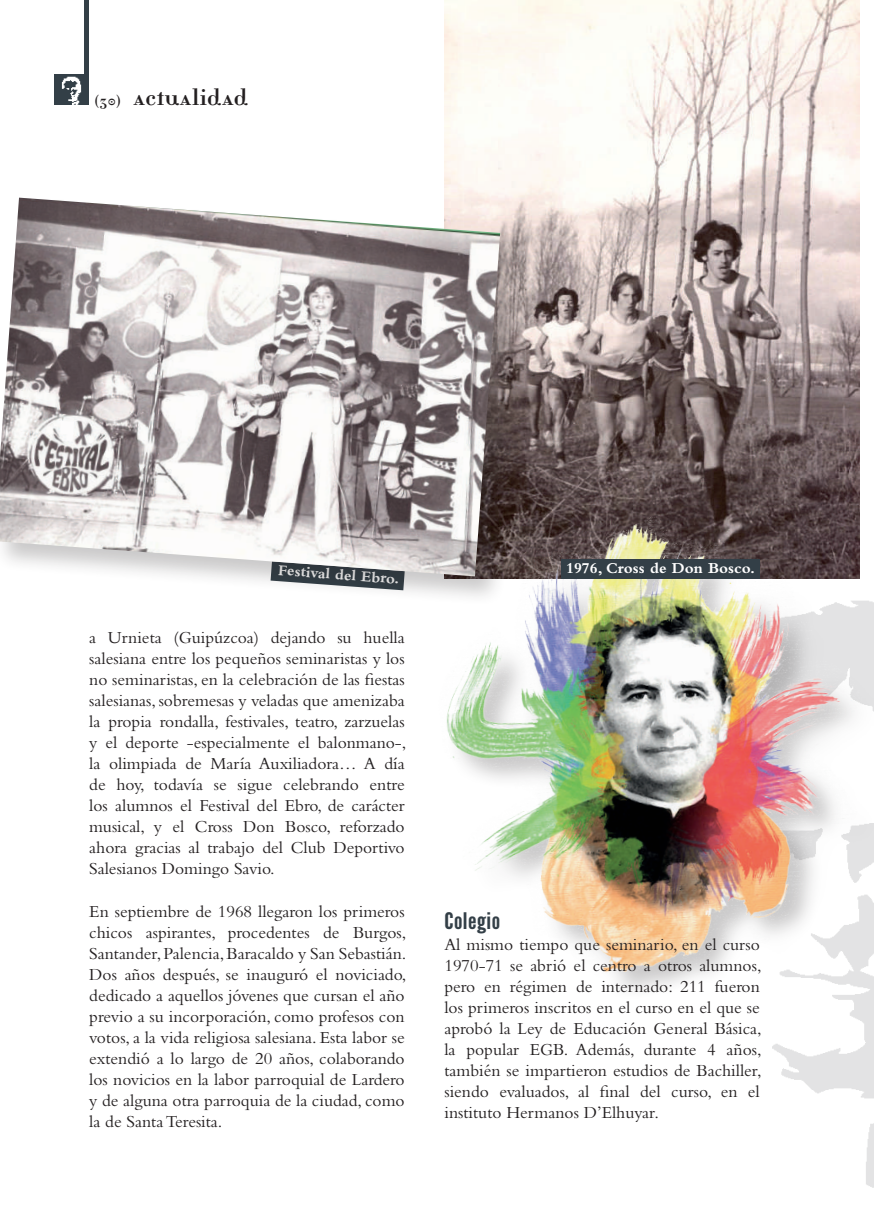
<style>
.page{position:relative;width:874px;height:1221px;background:#fff}
.page>*{position:absolute;margin:0;border:0;box-sizing:border-box;transform-origin:0 0}
.t1{font:24.5px "Katrina";color:#231f20}
.t2{font:22.75px "League Gothic";letter-spacing:.02em;color:#333f47;scale:1.15 1}
.t3{font:17.5px/21px "Bembo Std";color:#231f20;text-align:justify}
.t4{font:700 15.75px "Bembo Std";color:#fff}
.s1{font-size:15.75px}
</style>
<div class="page">
<img style="left:772px;top:1001px;width:101px;height:187px">
<img style="left:444px;top:0;width:414px;height:499px">
<div style="left:0;top:195px;width:530px;height:411px;background:#231f20;opacity:.24"></div>
<img style="left:0;top:198px;width:500px;height:378px">
<div style="left:84px;top:0;width:5px;height:105px;background:#333f47"></div>
<div style="left:54px;top:75px;width:30px;height:30px;background:#333f47"></div>
<img style="left:62px;top:76px;width:19px;height:29px">
<div style="left:442px;top:519px;width:431px;height:482px;background:#231f20;opacity:.24"></div>
<img style="left:424px;top:499px;width:449px;height:485px">
<div style="left:560px;top:559px;width:199px;height:20px;background:#333f47"></div>
<h1 class="t1" style="left:95px;top:83px;width:155px"><span class="s1">(30)</span> actualidad</h1>
<p class="t4" style="left:279px;top:561px;width:123px;rotate:4deg">Festival del Ebro.</p>
<p class="t4" style="left:566px;top:559px;width:190px">1976, Cross de Don Bosco.</p>
<p class="t3" style="left:89px;top:627px;width:318px">a Urnieta (Guipúzcoa) dejando su huella salesiana entre los pequeños seminaristas y los no seminaristas, en la celebración de las fiestas salesianas, sobremesas y veladas que amenizaba la propia rondalla, festivales, teatro, zarzuelas y el deporte -especialmente el balonmano-, la olimpiada de María Auxiliadora… A día de hoy, todavía se sigue celebrando entre los alumnos el Festival del Ebro, de carácter musical, y el Cross Don Bosco, reforzado ahora gracias al trabajo del Club Deportivo Salesianos Domingo Savio.</p>
<p class="t3" style="left:89px;top:900px;width:318px">En septiembre de 1968 llegaron los primeros chicos aspirantes, procedentes de Burgos, Santander, Palencia, Baracaldo y San Sebastián.<br>Dos años después, se inauguró el noviciado, dedicado a aquellos jóvenes que cursan el año previo a su incorporación, como profesos con votos, a la vida religiosa salesiana. Esta labor se extendió a lo largo de 20 años, colaborando los novicios en la labor parroquial de Lardero y de alguna otra parroquia de la ciudad, como la de Santa Teresita.</p>
<h2 class="t2" style="left:444px;top:907px;width:50px">Colegio</h2>
<p class="t3" style="left:444px;top:933px;width:318px">Al mismo tiempo que seminario, en el curso 1970-71 se abrió el centro a otros alumnos, pero en régimen de internado: 211 fueron los primeros inscritos en el curso en el que se aprobó la Ley de Educación General Básica, la popular EGB. Además, durante 4 años, también se impartieron estudios de Bachiller, siendo evaluados, al final del curso, en el instituto Hermanos D’Elhuyar.</p>
</div>
